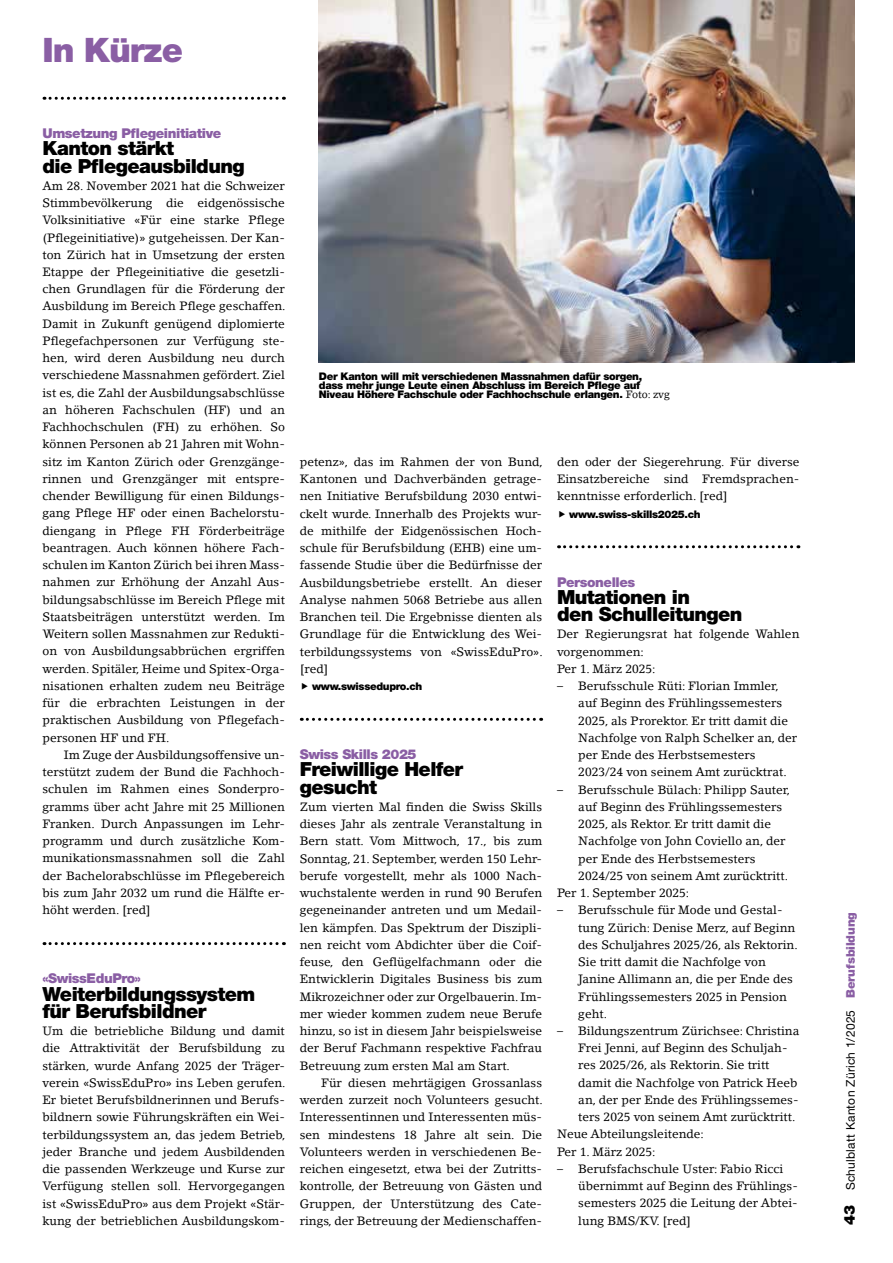
<style>
.page{position:relative;width:893px;height:1263px;background:#fff}
.page>*{position:absolute;margin:0;border:0;box-sizing:border-box;transform-origin:0 0}
.t1{font:900 33.75px "Helvetica Neue LT Std";letter-spacing:-.03em;color:#8a5ea4}
.t2{font:900 19.5px/17.2px "Helvetica Neue LT Std";letter-spacing:-.03em;color:#000}
.t3{font:900 15px "Helvetica Neue LT Std";color:#000}
.t4{font:900 13.5px "Helvetica Neue LT Std";letter-spacing:-.03em;color:#8a5ea4}
.t5{font:12px/17.2px "Lino Letter Std";color:#000;text-align:justify}
.t6{font:12px "Helvetica Neue LT Std";letter-spacing:.02em;color:#000}
.t7{font:900 10.5px/9px "Helvetica Neue LT Std";letter-spacing:-.03em;color:#000}
.s1{font-family:"Lino Letter Std";font-weight:400}
.s2{font-weight:900;color:#8a5ea4}
</style>
<div class="page">
<img style="left:319px;top:0;width:536px;height:362px">
<svg style="left:44px;top:97px;width:240px;height:3px"></svg>
<svg style="left:44px;top:942px;width:240px;height:3px"></svg>
<svg style="left:559px;top:545px;width:240px;height:3px"></svg>
<svg style="left:301px;top:718px;width:241px;height:3px"></svg>
<h1 class="t1" style="left:43px;top:30px;width:142px">In Kürze</h1>
<p class="t4" style="left:43px;top:125px;width:180px">Umsetzung Pflegeinitiative</p>
<h2 class="t2" style="left:43px;top:140px;width:204px">Kanton stärkt<br>die Pflegeausbildung</h2>
<p class="t5" style="left:43px;top:177px;width:245px;text-align:left">Am 28. November 2021 hat die Schweizer Stimmbevölkerung die eidgenössische Volksinitiative «Für eine starke Pflege (Pflegeinitiative)» gutgeheissen. Der Kan&shy;ton Zürich hat in Umsetzung der ersten Etappe der Pflegeinitiative die gesetzli&shy;chen Grundlagen für die Förderung der Ausbildung im Bereich Pflege geschaffen.<br>Damit in Zukunft genügend diplomierte Pflegefachpersonen zur Verfügung ste&shy;hen, wird deren Ausbildung neu durch verschiedene Massnahmen gefördert. Ziel ist es, die Zahl der Ausbildungsabschlüsse an höheren Fachschulen (HF) und an Fachhochschulen (FH) zu erhöhen. So können Personen ab 21 Jahren mit Wohn&shy;sitz im Kanton Zürich oder Grenzgänge&shy;rinnen und Grenzgänger mit entspre&shy;chender Bewilligung für einen Bildungs&shy;gang Pflege HF oder einen Bachelorstu&shy;diengang in Pflege FH Förderbeiträge beantragen. Auch können höhere Fach&shy;schulen im Kanton Zürich bei ihren Mass&shy;nahmen zur Erhöhung der Anzahl Aus&shy;bildungsabschlüsse im Bereich Pflege mit Staatsbeiträgen unterstützt werden. Im Weitern sollen Massnahmen zur Redukti&shy;on von Ausbildungsabbrüchen ergriffen werden. Spitäler, Heime und Spitex-Orga&shy;nisationen erhalten zudem neu Beiträge für die erbrachten Leistungen in der praktischen Ausbildung von Pflegefach&shy;personen HF und FH.</p>
<p class="t5" style="left:43px;top:746px;width:244px;text-indent:21px">Im Zuge der Ausbildungsoffensive un&shy;terstützt zudem der Bund die Fachhoch&shy;schulen im Rahmen eines Sonderpro&shy;gramms über acht Jahre mit 25 Millionen Franken. Durch Anpassungen im Lehr&shy;programm und durch zusätzliche Kom&shy;munikationsmassnahmen soll die Zahl der Bachelorabschlüsse im Pflegebereich bis zum Jahr 2032 um rund die Hälfte er&shy;höht werden. [red]</p>
<p class="t4" style="left:43px;top:970px;width:100px">«SwissEduPro»</p>
<h2 class="t2" style="left:43px;top:985px;width:214px">Weiterbildungssystem für Berufsbildner</h2>
<p class="t5" style="left:43px;top:1022px;width:245px">Um die betriebliche Bildung und damit die Attraktivität der Berufsbildung zu stärken, wurde Anfang 2025 der Träger&shy;verein «SwissEduPro» ins Leben gerufen.<br>Er bietet Berufsbildnerinnen und Berufs&shy;bildnern sowie Führungskräften ein Wei&shy;terbildungssystem an, das jedem Betrieb, jeder Branche und jedem Ausbildenden die passenden Werkzeuge und Kurse zur Verfügung stellen soll. Hervorgegangen ist «SwissEduPro» aus dem Projekt «Stär&shy;kung der betrieblichen Ausbildungskom-</p>
<p class="t7" style="left:319px;top:371px;width:353px">Der Kanton will mit verschiedenen Massnahmen dafür sorgen,<br>dass mehr junge Leute einen Abschluss im Bereich Pflege auf<br>Niveau Höhere Fachschule oder Fachhochschule erlangen. <span class="s1">Foto: zvg</span></p>
<p class="t5" style="left:300px;top:453px;width:245px">petenz», das im Rahmen der von Bund, Kantonen und Dachverbänden getrage&shy;nen Initiative Berufsbildung 2030 entwi&shy;ckelt wurde. Innerhalb des Projekts wur&shy;de mithilfe der Eidgenössischen Hoch&shy;schule für Berufsbildung (EHB) eine um&shy;fassende Studie über die Bedürfnisse der Ausbildungsbetriebe erstellt. An dieser Analyse nahmen 5068 Betriebe aus allen Branchen teil. Die Ergebnisse dienten als Grundlage für die Entwicklung des Wei&shy;terbildungssystems von «SwissEduPro». [red]</p>
<p class="t7" style="left:312px;top:682px;width:112px">www.swissedupro.ch</p>
<p class="t4" style="left:300px;top:746px;width:118px">Swiss Skills 2025</p>
<h2 class="t2" style="left:300px;top:761px;width:165px">Freiwillige Helfer gesucht</h2>
<p class="t5" style="left:300px;top:798px;width:244px">Zum vierten Mal finden die Swiss Skills dieses Jahr als zentrale Veranstaltung in Bern statt. Vom Mittwoch, 17., bis zum Sonntag, 21. September, werden 150 Lehr&shy;berufe vorgestellt, mehr als 1000 Nach&shy;wuchstalente werden in rund 90 Berufen gegeneinander antreten und um Medail&shy;len kämpfen. Das Spektrum der Diszipli&shy;nen reicht vom Abdichter über die Coif&shy;feuse, den Geflügelfachmann oder die Entwicklerin Digitales Business bis zum Mikrozeichner oder zur Orgelbauerin. Im&shy;mer wieder kommen zudem neue Berufe hinzu, so ist in diesem Jahr beispielsweise der Beruf Fachmann respektive Fachfrau Betreuung zum ersten Mal am Start.</p>
<p class="t5" style="left:300px;top:1074px;width:245px;text-indent:21px">Für diesen mehrtägigen Grossanlass werden zurzeit noch Volunteers gesucht.<br>Interessentinnen und Interessenten müs&shy;sen mindestens 18 Jahre alt sein. Die Volunteers werden in verschiedenen Be&shy;reichen eingesetzt, etwa bei der Zutritts&shy;kontrolle, der Betreuung von Gästen und Gruppen, der Unterstützung des Cate&shy;rings, der Betreuung der Medienschaffen-</p>
<p class="t5" style="left:557px;top:453px;width:244px">den oder der Siegerehrung. Für diverse Einsatzbereiche sind Fremdsprachen&shy;kenntnisse erforderlich. [red]</p>
<p class="t7" style="left:569px;top:509px;width:133px">www.swiss-skills2025.ch</p>
<p class="t4" style="left:557px;top:574px;width:80px">Personelles</p>
<h2 class="t2" style="left:557px;top:588px;width:187px">Mutationen in<br>den Schulleitungen</h2>
<p class="t5" style="left:557px;top:625px;width:244px;text-align:left">Der Regierungsrat hat folgende Wahlen vorgenommen:<br>Per 1. März 2025:</p>
<p class="t5" style="left:578px;top:677px;width:220px;text-align:left;text-indent:-21px">– Berufsschule Rüti: Florian Immler, auf Beginn des Frühlingssemesters 2025, als Prorektor. Er tritt damit die Nachfolge von Ralph Schelker an, der per Ende des Herbstsemesters 2023/24 von seinem Amt zurücktrat.</p>
<p class="t5" style="left:557px;top:781px;width:235px">– Berufsschule Bülach: Philipp Sauter,</p>
<p class="t5" style="left:578px;top:798px;width:205px">auf Beginn des Frühlingssemesters</p>
<p class="t5" style="left:578px;top:815px;width:194px">2025, als Rektor. Er tritt damit die</p>
<p class="t5" style="left:578px;top:832px;width:209px">Nachfolge von John Coviello an, der</p>
<p class="t5" style="left:578px;top:850px;width:179px">per Ende des Herbstsemesters</p>
<p class="t5" style="left:578px;top:867px;width:211px">2024/25 von seinem Amt zurücktritt.</p>
<p class="t5" style="left:557px;top:884px;width:134px">Per 1. September 2025:</p>
<p class="t5" style="left:578px;top:901px;width:221px;text-align:left;text-indent:-21px">– Berufsschule für Mode und Gestal&shy;tung Zürich: Denise Merz, auf Beginn des Schuljahres 2025/26, als Rektorin.<br>Sie tritt damit die Nachfolge von<br>Janine Allimann an, die per Ende des<br>Frühlingssemesters 2025 in Pension geht.</p>
<p class="t5" style="left:557px;top:1022px;width:244px">– Bildungszentrum Zürichsee: Christina</p>
<p class="t5" style="left:578px;top:1039px;width:211px">Frei Jenni, auf Beginn des Schuljah-</p>
<p class="t5" style="left:578px;top:1056px;width:193px">res 2025/26, als Rektorin. Sie tritt</p>
<p class="t5" style="left:578px;top:1074px;width:221px">damit die Nachfolge von Patrick Heeb</p>
<p class="t5" style="left:578px;top:1091px;width:222px">an, der per Ende des Frühlingssemes-</p>
<p class="t5" style="left:578px;top:1108px;width:219px">ters 2025 von seinem Amt zurücktritt.</p>
<p class="t5" style="left:557px;top:1125px;width:148px">Neue Abteilungsleitende:</p>
<p class="t5" style="left:557px;top:1143px;width:100px">Per 1. März 2025:</p>
<p class="t5" style="left:578px;top:1160px;width:221px;text-align:left;text-indent:-21px">– Berufsfachschule Uster: Fabio Ricci übernimmt auf Beginn des Frühlings&shy;semesters 2025 die Leitung der Abtei&shy;lung BMS/KV. [red]</p>
<p class="t6" style="left:843px;top:1190px;width:280px;rotate:-90deg">Schulblatt Kanton Zürich 1/2025 <span class="s2">Berufsbildung</span></p>
<p class="t3" style="left:840px;top:1225px;width:21px;rotate:-90deg">43</p>
</div>
